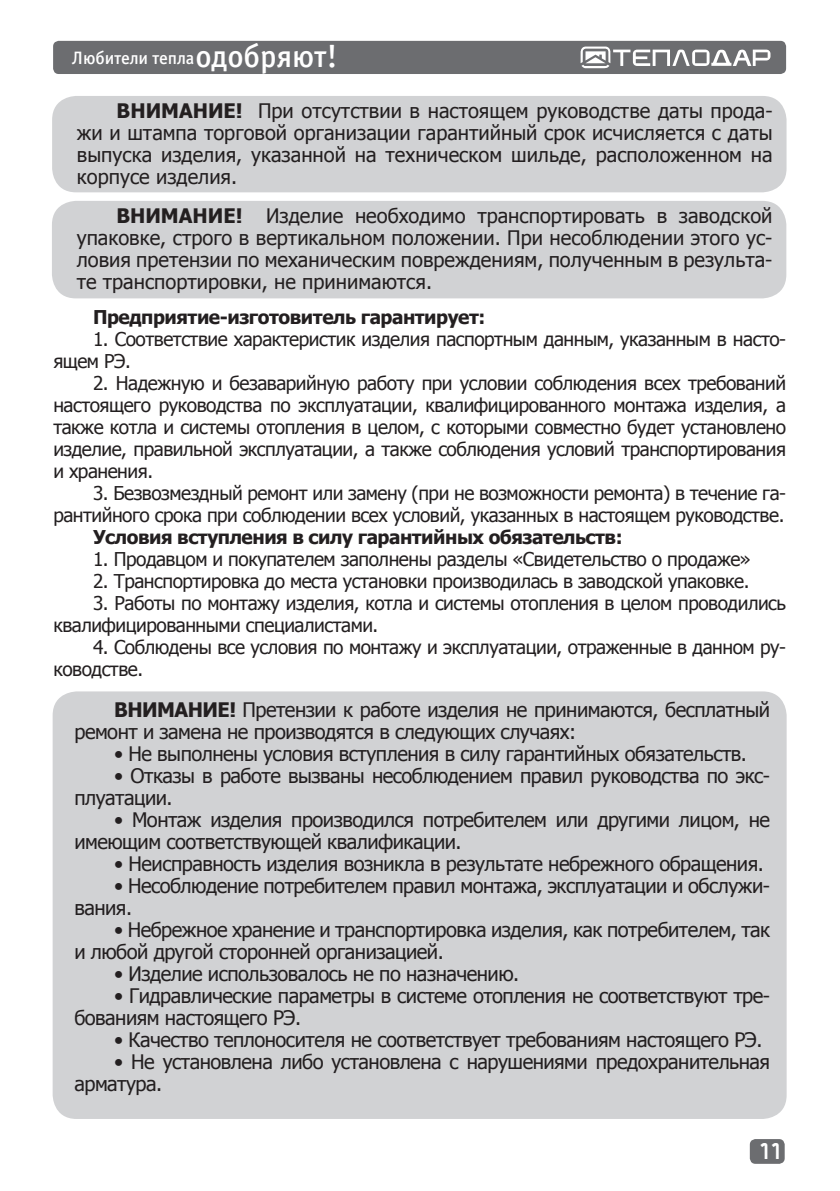
<style>
.page{position:relative;width:840px;height:1191px;background:#fff}
.page>*{position:absolute;margin:0;border:0;box-sizing:border-box;transform-origin:0 0}
.t1{font:20px/22px "Tahoma";letter-spacing:-.025em;color:#231f20}
.t2{font:19px/22px "Tahoma";letter-spacing:-.025em;color:#231f20}
.t3{font:700 19px "Tahoma";letter-spacing:-.025em;color:#231f20}
.t4{font:18px "Officina Sans Medium C";letter-spacing:-.005em;color:#fff}
.t5{font:16px "teplodar";color:#fff}
.s1{font-size:32px}
.s2{font-weight:700}
</style>
<div class="page">
<div style="left:749px;top:1139px;width:35px;height:24px;background:#6c6d70;border-radius:6px"></div>
<div style="left:53px;top:41px;width:732px;height:33px;background:#6c6d70;border-radius:6px"></div>
<svg style="left:580px;top:46px;width:190px;height:22px"></svg>
<div style="left:52px;top:96px;width:734px;height:96px;background:#d1d2d4;border-radius:24px"></div>
<div style="left:52px;top:201px;width:733px;height:97px;background:#d1d2d4;border-radius:24px"></div>
<div style="left:53px;top:691px;width:733px;height:428px;background:#d1d2d4;border-radius:24px"></div>
<p class="t4" style="left:72px;top:48px;width:267px">Любители тепла<span class="s1">одобряют!</span></p>
<p class="t1" style="left:77px;top:99px;width:697px;text-align:justify;text-indent:40px"><span class="s2">ВНИМАНИЕ!</span> При отсутствии в настоящем руководстве даты прода&shy;жи и штампа торговой организации гарантийный срок исчисляется с даты выпуска изделия, указанной на техническом шильде, расположенном на корпусе изделия.</p>
<p class="t1" style="left:77px;top:204px;width:697px;text-align:justify;text-indent:40px"><span class="s2">ВНИМАНИЕ!</span> Изделие необходимо транспортировать в заводской упаковке, строго в вертикальном положении. При несоблюдении этого ус&shy;ловия претензии по механическим повреждениям, полученным в результа&shy;те транспортировки, не принимаются.</p>
<p class="t3" style="left:93px;top:304px;width:393px">Предприятие-изготовитель гарантирует:</p>
<p class="t2" style="left:53px;top:327px;width:734px;text-indent:40px">1. Соответствие характеристик изделия паспортным данным, указанным в насто&shy;ящем РЭ.</p>
<p class="t2" style="left:53px;top:371px;width:733px;text-align:justify;text-indent:40px">2. Надежную и безаварийную работу при условии соблюдения всех требований настоящего руководства по эксплуатации, квалифицированного монтажа изделия, а также котла и системы отопления в целом, с которыми совместно будет установлено изделие, правильной эксплуатации, а также соблюдения условий транспортирования и хранения.</p>
<p class="t2" style="left:53px;top:481px;width:733px;text-align:right">3. Безвозмездный ремонт или замену (при не возможности ремонта) в течение га&shy;рантийного срока при соблюдении всех условий, указанных в настоящем руководстве.</p>
<p class="t3" style="left:93px;top:524px;width:530px">Условия вступления в силу гарантийных обязательств:</p>
<p class="t2" style="left:93px;top:547px;width:659px">1. Продавцом и покупателем заполнены разделы «Свидетельство о продаже»</p>
<p class="t2" style="left:93px;top:569px;width:657px">2. Транспортировка до места установки производилась в заводской упаковке.</p>
<p class="t2" style="left:53px;top:591px;width:733px;text-indent:40px">3. Работы по монтажу изделия, котла и системы отопления в целом проводились квалифицированными специалистами.</p>
<p class="t2" style="left:53px;top:635px;width:733px;text-indent:40px">4. Соблюдены все условия по монтажу и эксплуатации, отраженные в данном ру&shy;ководстве.</p>
<p class="t1" style="left:74px;top:697px;width:696px;text-indent:40px"><span class="s2">ВНИМАНИЕ!</span> Претензии к работе изделия не принимаются, бесплатный ремонт и замена не производятся в следующих случаях:</p>
<p class="t1" style="left:114px;top:741px;width:634px">• Не выполнены условия вступления в силу гарантийных обязательств.</p>
<p class="t1" style="left:74px;top:763px;width:696px;text-indent:40px">• Отказы в работе вызваны несоблюдением правил руководства по экс&shy;плуатации.</p>
<p class="t1" style="left:74px;top:807px;width:696px;text-indent:40px">• Монтаж изделия производился потребителем или другими лицом, не имеющим соответствующей квалификации.</p>
<p class="t1" style="left:114px;top:851px;width:650px">• Неисправность изделия возникла в результате небрежного обращения.</p>
<p class="t1" style="left:74px;top:873px;width:696px;text-indent:40px">• Несоблюдение потребителем правил монтажа, эксплуатации и обслужи&shy;вания.</p>
<p class="t1" style="left:74px;top:917px;width:696px;text-indent:40px">• Небрежное хранение и транспортировка изделия, как потребителем, так и любой другой сторонней организацией.</p>
<p class="t1" style="left:114px;top:961px;width:406px">• Изделие использовалось не по назначению.</p>
<p class="t1" style="left:74px;top:983px;width:696px;text-indent:40px">• Гидравлические параметры в системе отопления не соответствуют тре&shy;бованиям настоящего РЭ.</p>
<p class="t1" style="left:114px;top:1027px;width:649px">• Качество теплоносителя не соответствует требованиям настоящего РЭ.</p>
<p class="t1" style="left:74px;top:1049px;width:696px;text-indent:40px">• Не установлена либо установлена с нарушениями предохранительная арматура.</p>
<p class="t5" style="left:756px;top:1144px;width:24px">11</p>
</div>
